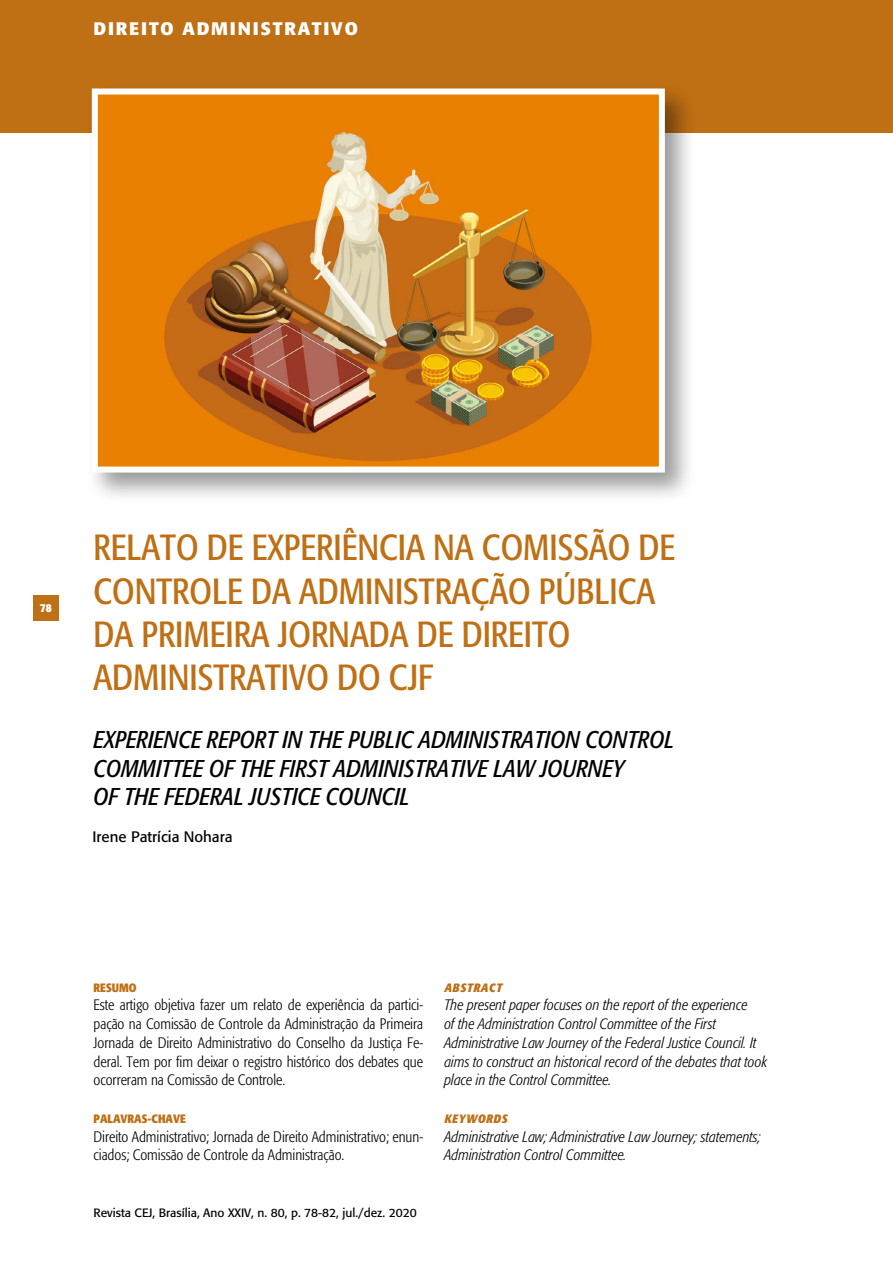
<style>
.page{position:relative;width:893px;height:1263px;background:#fff}
.page>*{position:absolute;margin:0;border:0;box-sizing:border-box;transform-origin:0 0}
.t1{font:condensed 36px/43.2px "Formata";color:#bf6f14}
.t2{font:italic condensed 24px/28.8px "Formata";color:#000}
.t3{font:700 18px "Formata";letter-spacing:.1em;color:#fff}
.t4{font:300 condensed 15px/18.8px "Formata";color:#000;text-align:justify}
.t5{font:italic 300 condensed 15px/18.8px "Formata";color:#000}
.t6{font:15px "Formata";color:#000}
.t7{font:12px "Formata";color:#000}
.t8{font:700 condensed 12px "Formata";color:#bf6f14}
.t9{font:italic 700 condensed 12px "Formata";letter-spacing:.05em;color:#bf6f14}
.t10{font:700 condensed 12px "Formata";color:#fff}
</style>
<div class="page">
<div style="left:33px;top:595px;width:26px;height:26px;background:#bf6f14"></div>
<div style="left:0;top:0;width:893px;height:132px;background:#bf6f14"></div>
<div style="left:86px;top:83px;width:610px;height:421px;background:#000;opacity:.4"></div>
<img style="left:99px;top:95px;width:559px;height:370px">
<div style="left:92px;top:88px;width:573px;height:384px;border:6px solid #fff"></div>
<p class="t3" style="left:94px;top:18px;width:266px">DIREITO ADMINISTRATIVO</p>
<p class="t10" style="left:40px;top:601px;width:13px">78</p>
<h1 class="t1" style="left:94px;top:526px;width:583px">RELATO DE EXPERIÊNCIA NA COMISSÃO DE<br>CONTROLE DA ADMINISTRAÇÃO PÚBLICA<br>DA PRIMEIRA JORNADA DE DIREITO<br>ADMINISTRATIVO DO CJF</h1>
<h2 class="t2" style="left:94px;top:725px;width:582px">EXPERIENCE REPORT IN THE PUBLIC ADMINISTRATION CONTROL<br>COMMITTEE OF THE FIRST ADMINISTRATIVE LAW JOURNEY<br>OF THE FEDERAL JUSTICE COUNCIL</h2>
<p class="t6" style="left:93px;top:827px;width:141px">Irene Patrícia Nohara</p>
<p class="t8" style="left:94px;top:980px;width:44px">RESUMO</p>
<p class="t4" style="left:94px;top:996px;width:331px">Este artigo objetiva fazer um relato de experiência da partici&shy;pação na Comissão de Controle da Administração da Primeira Jornada de Direito Administrativo do Conselho da Justiça Fe&shy;deral. Tem por fim deixar o registro histórico dos debates que ocorreram na Comissão de Controle.</p>
<p class="t8" style="left:94px;top:1111px;width:94px">PALAVRAS-CHAVE</p>
<p class="t4" style="left:94px;top:1127px;width:331px">Direito Administrativo; Jornada de Direito Administrativo; enun&shy;ciados; Comissão de Controle da Administração.</p>
<p class="t7" style="left:94px;top:1205px;width:325px">Revista CEJ, Brasília, Ano XXIV, n. 80, p. 78-82, jul./dez. 2020</p>
<p class="t9" style="left:444px;top:980px;width:59px">ABSTRACT</p>
<p class="t5" style="left:444px;top:996px;width:324px">The present paper focuses on the report of the experience<br>of the Administration Control Committee of the First Administrative Law Journey of the Federal Justice Council. It aims to construct an historical record of the debates that took place in the Control Committee.</p>
<p class="t9" style="left:444px;top:1111px;width:65px">KEYWORDS</p>
<p class="t5" style="left:444px;top:1127px;width:318px">Administrative Law; Administrative Law Journey; statements;<br>Administration Control Committee.</p>
</div>
